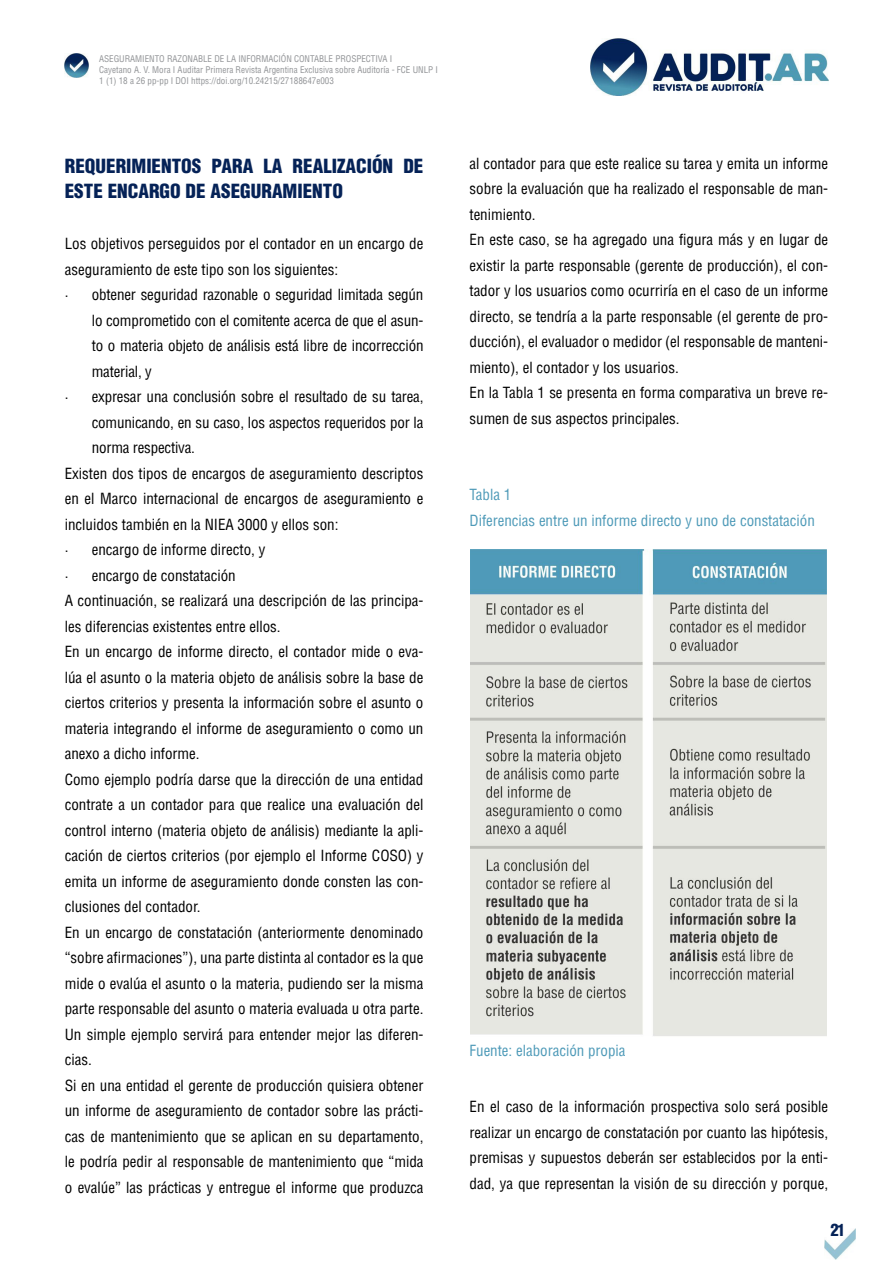
<style>
.page{position:relative;width:893px;height:1263px;background:#fff}
.page>*{position:absolute;margin:0;border:0;box-sizing:border-box;transform-origin:0 0}
.t1{font:19.05px/25.5px "Switzerland Cond Black";color:#052257}
.t2{font:16.5px "Switzerland Cond Black";color:#052257}
.t3{font:15px/25.5px "Switzerland Condensed";color:#000}
.t4{font:15px/25.5px "Switzerland Condensed";color:#4e9ab8}
.t5{font:9px/10.8px "Switzerland Condensed";color:#939598}
</style>
<div class="page">
<img style="left:824px;top:1229px;width:32px;height:30px">
<img style="left:591px;top:39px;width:237px;height:57px">
<img style="left:65px;top:53px;width:24px;height:24px">
<img style="left:471px;top:550px;width:356px;height:486px">
<p class="t5" style="left:99px;top:53px;width:340px">ASEGURAMIENTO RAZONABLE DE LA INFORMACIÓN CONTABLE PROSPECTIVA I<br>Cayetano A. V. Mora I Auditar Primera Revista Argentina Exclusiva sobre Auditoría - FCE UNLP I<br>1 (1) 18 a 26 pp-pp I DOI https://doi.org/10.24215/27188647e003</p>
<p class="t1" style="left:65px;top:153px;width:360px">REQUERIMIENTOS PARA LA REALIZACIÓN DE<br>ESTE ENCARGO DE ASEGURAMIENTO</p>
<p class="t3" style="left:65px;top:231px;width:360px">Los objetivos perseguidos por el contador en un encargo de aseguramiento de este tipo son los siguientes:</p>
<p class="t3" style="left:92px;top:282px;width:333px;text-align:justify;text-indent:-27px">• obtener seguridad razonable o seguridad limitada según lo comprometido con el comitente acerca de que el asun&shy;to o materia objeto de análisis está libre de incorrección material, y</p>
<p class="t3" style="left:65px;top:384px;width:360px">• expresar una conclusión sobre el resultado de su tarea,</p>
<p class="t3" style="left:92px;top:409px;width:333px">comunicando, en su caso, los aspectos requeridos por la</p>
<p class="t3" style="left:92px;top:435px;width:105px">norma respectiva.</p>
<p class="t3" style="left:65px;top:460px;width:360px">Existen dos tipos de encargos de aseguramiento descriptos</p>
<p class="t3" style="left:65px;top:486px;width:360px">en el Marco internacional de encargos de aseguramiento e</p>
<p class="t3" style="left:65px;top:511px;width:275px">incluidos también en la NIEA 3000 y ellos son:</p>
<p class="t3" style="left:65px;top:537px;width:202px">• encargo de informe directo, y</p>
<p class="t3" style="left:65px;top:562px;width:360px">• encargo de constatación<br>A continuación, se realizará una descripción de las principa&shy;les diferencias existentes entre ellos.<br>En un encargo de informe directo, el contador mide o eva&shy;lúa el asunto o la materia objeto de análisis sobre la base de ciertos criterios y presenta la información sobre el asunto o materia integrando el informe de aseguramiento o como un anexo a dicho informe.<br>Como ejemplo podría darse que la dirección de una entidad contrate a un contador para que realice una evaluación del control interno (materia objeto de análisis) mediante la apli&shy;cación de ciertos criterios (por ejemplo el Informe COSO) y emita un informe de aseguramiento donde consten las con&shy;clusiones del contador.<br>En un encargo de constatación (anteriormente denominado “sobre afirmaciones”), una parte distinta al contador es la que mide o evalúa el asunto o la materia, pudiendo ser la misma parte responsable del asunto o materia evaluada u otra parte.<br>Un simple ejemplo servirá para entender mejor las diferen&shy;cias.<br>Si en una entidad el gerente de producción quisiera obtener un informe de aseguramiento de contador sobre las prácti&shy;cas de mantenimiento que se aplican en su departamento, le podría pedir al responsable de mantenimiento que “mida o evalúe” las prácticas y entregue el informe que produzca</p>
<p class="t3" style="left:469px;top:150px;width:360px">al contador para que este realice su tarea y emita un informe sobre la evaluación que ha realizado el responsable de man&shy;tenimiento.<br>En este caso, se ha agregado una figura más y en lugar de existir la parte responsable (gerente de producción), el con&shy;tador y los usuarios como ocurriría en el caso de un informe directo, se tendría a la parte responsable (el gerente de pro&shy;ducción), el evaluador o medidor (el responsable de manteni&shy;miento), el contador y los usuarios.<br>En la Tabla 1 se presenta en forma comparativa un breve re&shy;sumen de sus aspectos principales.</p>
<p class="t4" style="left:469px;top:482px;width:347px">Tabla 1<br>Diferencias entre un informe directo y uno de constatación</p>
<p class="t4" style="left:469px;top:1037px;width:158px">Fuente: elaboración propia</p>
<p class="t3" style="left:469px;top:1094px;width:360px;text-align:justify">En el caso de la información prospectiva solo será posible realizar un encargo de constatación por cuanto las hipótesis, premisas y supuestos deberán ser establecidos por la enti&shy;dad, ya que representan la visión de su dirección y porque,</p>
<p class="t2" style="left:831px;top:1220px;width:16px">21</p>
</div>
